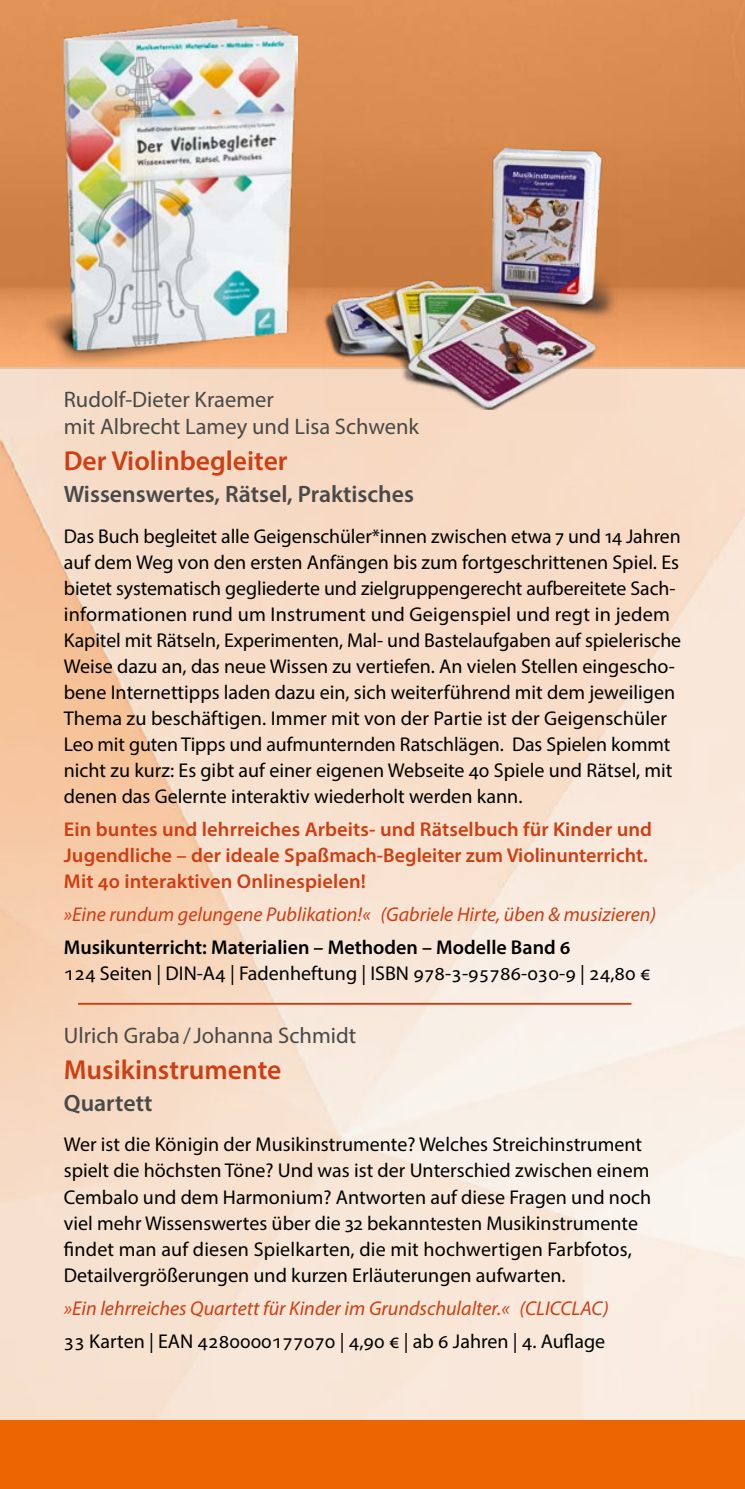
<style>
.page{position:relative;width:745px;height:1489px;background:#fff}
.page>*{position:absolute;margin:0;border:0;box-sizing:border-box;transform-origin:0 0}
.t1{font:600 27.5px "Myriad Pro";color:#cf3e12}
.t2{font:600 23.75px "Myriad Pro";color:#494948}
.t3{font:22.5px/27px "Myriad Pro";color:#494948}
.t4{font:20px/26px "Myriad Pro";color:#000}
.t5{font:600 20px/26px "Myriad Pro";letter-spacing:.005em;color:#cf3e12}
.t6{font:italic 20px "Myriad Pro";color:#cf3e12}
.t7{font:600 20px "Myriad Pro";color:#000}
</style>
<div class="page">
<img style="left:0;top:369px;width:744px;height:1050px">
<div style="left:0;top:1419px;width:744px;height:69px;background:#ec6502"></div>
<img style="left:0;top:0;width:744px;height:369px">
<hr style="left:78px;top:1002px;width:553px;height:2px;background:#cf3e12">
<img style="left:49px;top:255px;width:223px;height:112px">
<img style="left:39px;top:300px;width:25px;height:48px">
<img style="left:64px;top:16px;width:234px;height:338px">
<img style="left:322px;top:149px;width:295px;height:260px">
<p class="t3" style="left:64px;top:385px;width:356px">Rudolf-Dieter Kraemer<br>mit Albrecht Lamey und Lisa Schwenk</p>
<h1 class="t1" style="left:64px;top:443px;width:225px">Der Violinbegleiter</h1>
<p class="t2" style="left:64px;top:479px;width:351px">Wissenswertes, Rätsel, Praktisches</p>
<p class="t4" style="left:64px;top:522px;width:618px">Das Buch begleitet alle Geigenschüler*innen zwischen etwa 7 und 14 Jahren auf dem Weg von den ersten Anfängen bis zum fortgeschrittenen Spiel. Es bietet systematisch gegliederte und zielgruppengerecht aufbereitete Sach&shy;informationen rund um Instrument und Geigenspiel und regt in jedem Kapitel mit Rätseln, Experimenten, Mal- und Bastelaufgaben auf spielerische Weise dazu an, das neue Wissen zu vertiefen. An vielen Stellen eingescho&shy;bene Internettipps laden dazu ein, sich weiterführend mit dem jeweiligen Thema zu beschäftigen. Immer mit von der Partie ist der Geigenschüler Leo mit guten Tipps und aufmunternden Ratschlägen. Das Spielen kommt nicht zu kurz: Es gibt auf einer eigenen Webseite 40 Spiele und Rätsel, mit denen das Gelernte interaktiv wiederholt werden kann.</p>
<p class="t5" style="left:64px;top:815px;width:589px">Ein buntes und lehrreiches Arbeits- und Rätselbuch für Kinder und<br>Jugendliche – der ideale Spaßmach-Begleiter zum Violinunterricht.<br>Mit 40 interaktiven Onlinespielen!</p>
<p class="t6" style="left:64px;top:902px;width:593px">»Eine rundum gelungene Publikation!« (Gabriele Hirte, üben &amp; musizieren)</p>
<p class="t7" style="left:64px;top:934px;width:508px">Musikunterricht: Materialien – Methoden – Modelle Band 6</p>
<p class="t4" style="left:64px;top:960px;width:588px">124 Seiten | DIN-A4 | Fadenheftung | ISBN 978-3-95786-030-9 | 24,80 €</p>
<p class="t3" style="left:64px;top:1021px;width:294px">Ulrich Graba /Johanna Schmidt</p>
<h1 class="t1" style="left:64px;top:1052px;width:219px">Musikinstrumente</h1>
<p class="t2" style="left:64px;top:1088px;width:90px">Quartett</p>
<p class="t4" style="left:64px;top:1131px;width:588px">Wer ist die Königin der Musikinstrumente? Welches Streichinstrument spielt die höchsten Töne? Und was ist der Unterschied zwischen einem Cembalo und dem Harmonium? Antworten auf diese Fragen und noch viel mehr Wissenswertes über die 32 bekanntesten Musikinstrumente findet man auf diesen Spielkarten, die mit hochwertigen Farbfotos, Detailvergrößerungen und kurzen Erläuterungen aufwarten.</p>
<p class="t6" style="left:64px;top:1295px;width:546px">»Ein lehrreiches Quartett für Kinder im Grundschulalter.« (CLICCLAC)</p>
<p class="t4" style="left:64px;top:1327px;width:542px">33 Karten | EAN 4280000177070 | 4,90 € | ab 6 Jahren | 4. Auflage</p>
</div>
